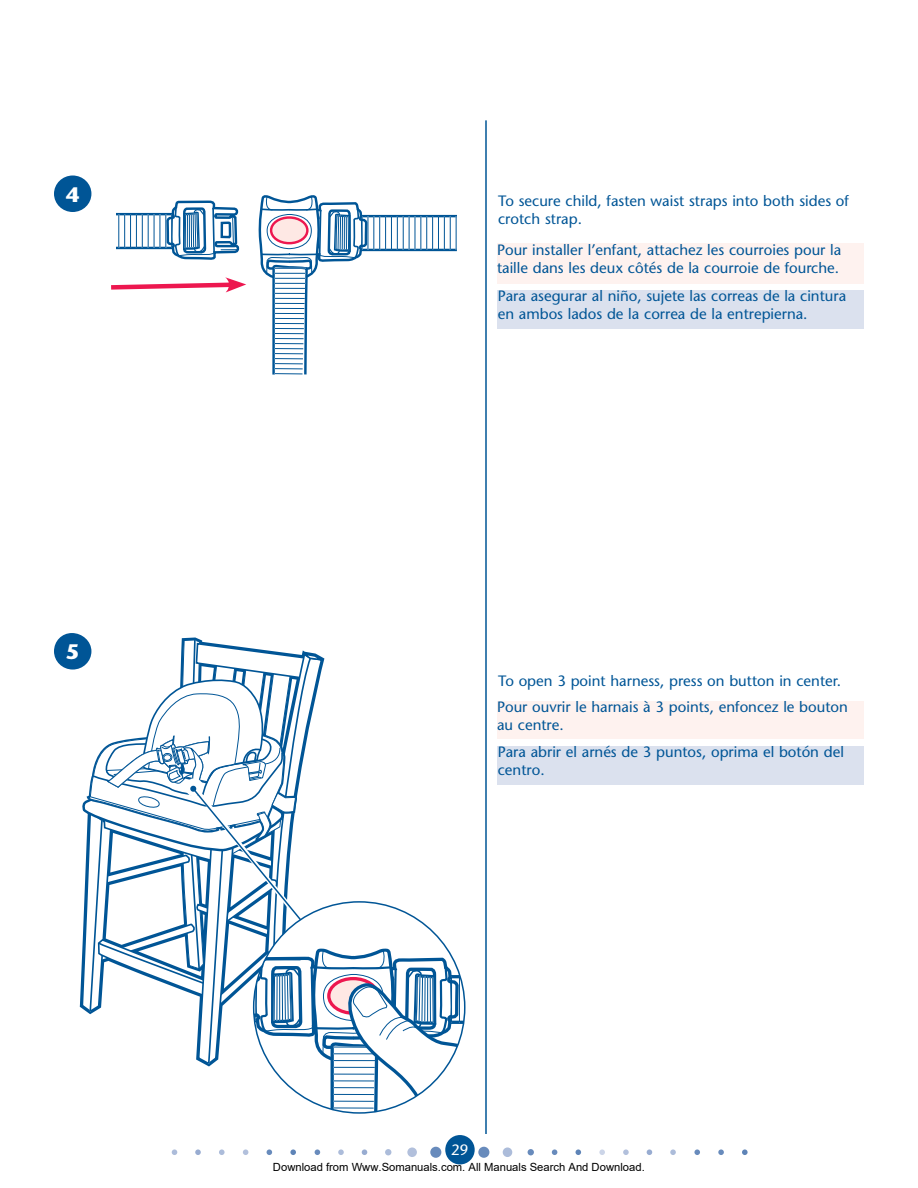
<style>
.page{position:relative;width:918px;height:1188px;background:#fff}
.page>*{position:absolute;margin:0;border:0;box-sizing:border-box;transform-origin:0 0}
.t1{font:700 21px "Stone Sans";color:#fff}
.t2{font:15px/18px "Stone Sans";color:#005596}
.t3{font:15px "Stone Sans";color:#fff}
.t4{font:11.25px "Arial";color:#000}
</style>
<div class="page">
<div style="left:54px;top:175px;width:37px;height:37px;background:#005596;border-radius:50%"></div>
<div style="left:54px;top:633px;width:37px;height:37px;background:#005596;border-radius:50%"></div>
<div style="left:497px;top:243px;width:367px;height:41px;background:#fef2ef"></div>
<div style="left:498px;top:290px;width:366px;height:38px;background:#dbe1ee"></div>
<hr style="left:485px;top:120px;width:2px;height:1014px;background:#005596">
<div style="left:497px;top:701px;width:367px;height:38px;background:#fef2ef"></div>
<div style="left:498px;top:746px;width:366px;height:38px;background:#dbe1ee"></div>
<div style="left:503px;top:1147px;width:9px;height:10px;background:#acbcda;border-radius:50%"></div>
<div style="left:478px;top:1147px;width:11px;height:11px;background:#688bbc;border-radius:50%"></div>
<svg style="left:81px;top:177px;width:384px;height:988px"></svg>
<svg style="left:742px;top:1149px;width:6px;height:6px"></svg>
<svg style="left:718px;top:1149px;width:6px;height:6px"></svg>
<svg style="left:694px;top:1149px;width:6px;height:6px"></svg>
<svg style="left:670px;top:1149px;width:6px;height:6px"></svg>
<svg style="left:623px;top:1149px;width:6px;height:6px"></svg>
<svg style="left:599px;top:1149px;width:6px;height:6px"></svg>
<svg style="left:576px;top:1149px;width:5px;height:6px"></svg>
<svg style="left:552px;top:1149px;width:5px;height:6px"></svg>
<svg style="left:528px;top:1149px;width:6px;height:6px"></svg>
<svg style="left:647px;top:1149px;width:5px;height:6px"></svg>
<div style="left:445px;top:1135px;width:30px;height:29px;background:#005596;border-radius:50%"></div>
<h1 class="t1" style="left:66px;top:186px;width:15px">4</h1>
<h1 class="t1" style="left:66px;top:644px;width:15px">5</h1>
<p class="t2" style="left:498px;top:194px;width:352px">To secure child, fasten waist straps into both sides of crotch strap.</p>
<p class="t2" style="left:497px;top:242px;width:346px">Pour installer l’enfant, attachez les courroies pour la taille dans les deux côtés de la courroie de fourche.</p>
<p class="t2" style="left:498px;top:288px;width:350px">Para asegurar al niño, sujete las correas de la cintura en ambos lados de la correa de la entrepierna.</p>
<p class="t2" style="left:498px;top:674px;width:345px">To open 3 point harness, press on button in center.</p>
<p class="t2" style="left:497px;top:700px;width:352px">Pour ouvrir le harnais à 3 points, enfoncez le bouton au centre.</p>
<p class="t2" style="left:498px;top:744px;width:348px">Para abrir el arnés de 3 puntos, oprima el botón del centro.</p>
<p class="t3" style="left:451px;top:1144px;width:19px">29</p>
<p class="t4" style="left:273px;top:1160px;width:373px">Download from Www.Somanuals.com. All Manuals Search And Download.</p>
</div>
